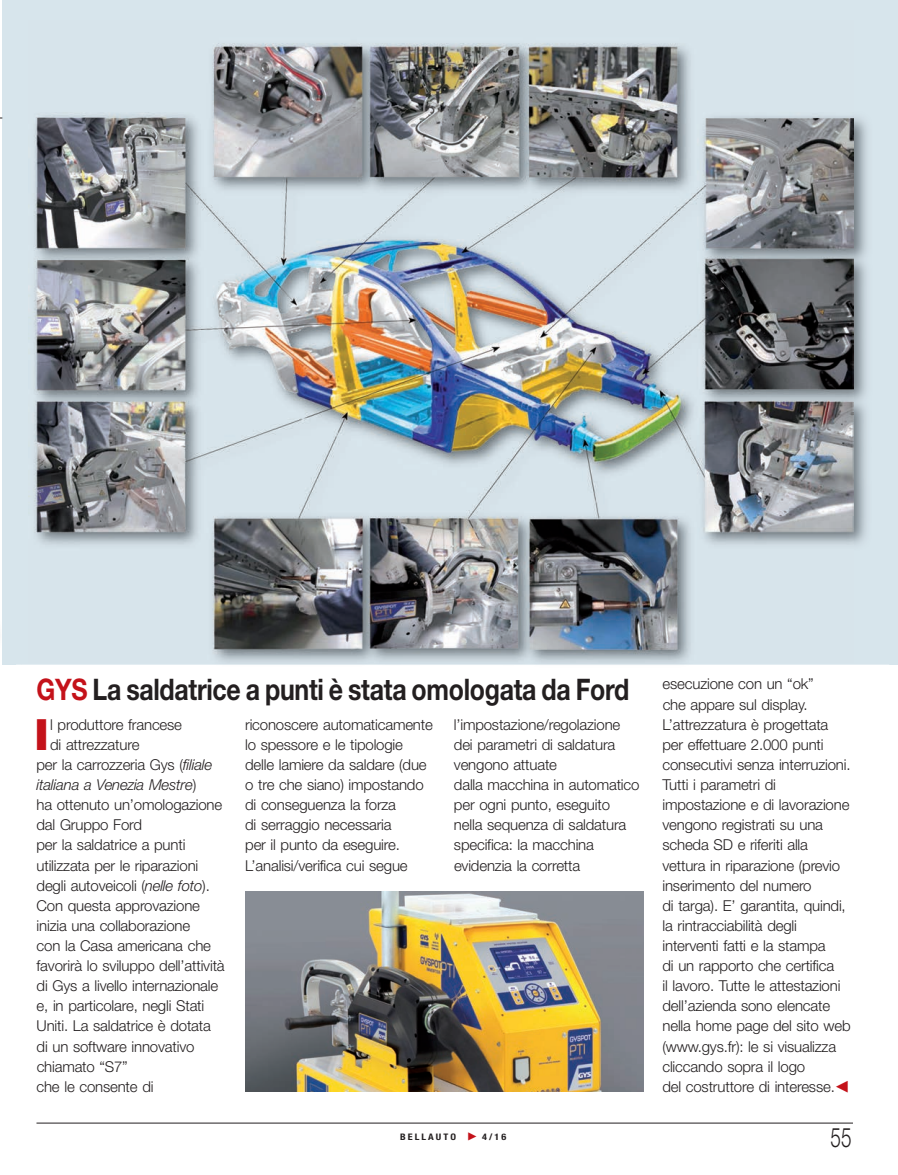
<style>
.page{position:relative;width:898px;height:1175px;background:#fff}
.page>*{position:absolute;margin:0;border:0;box-sizing:border-box;transform-origin:0 0}
.t1{font:900 43.2px "Helvetica Neue";color:#c4121a;scale:.95 1}
.t2{font:700 29.7px "Helvetica Neue";letter-spacing:-.01em;color:#231f20;scale:.84 1}
.t3{font:300 27px "Helvetica Neue";color:#231f20;scale:.7 1}
.t4{font:300 15px/20.1px "Helvetica Neue";letter-spacing:-.01em;color:#231f20}
.t5{font:italic 300 15px "Helvetica Neue";letter-spacing:-.01em;color:#231f20}
.t6{font:700 condensed 9px "Helvetica Neue";letter-spacing:.2em;color:#231f20;scale:1.13 1}
.s1{color:#c4121a}
.s2{font-style:italic}
.s3{font-style:normal}
.s4{font-family:"European Pi Four";font-weight:400;color:#c4121a}
</style>
<div class="page">
<img style="left:0;top:0;width:898px;height:1124px">
<h2 class="t2" style="left:36px;top:678px;width:707px"><span class="s1">GYS</span> La saldatrice a punti è stata omologata da Ford</h2>
<h1 class="t1" style="left:35px;top:719px;width:16px">I</h1>
<p class="t4" style="left:50px;top:715px;width:133px">l produttore francese</p>
<p class="t4" style="left:50px;top:735px;width:91px">di attrezzature</p>
<p class="t4" style="left:37px;top:755px;width:177px">per la carrozzeria Gys (<span class="s2">filiale</span></p>
<p class="t5" style="left:37px;top:779px;width:161px">italiana a Venezia Mestre<span class="s3">)</span></p>
<p class="t4" style="left:37px;top:796px;width:187px">ha ottenuto un’omologazione</p>
<p class="t4" style="left:37px;top:816px;width:107px">dal Gruppo Ford</p>
<p class="t4" style="left:37px;top:836px;width:150px">per la saldatrice a punti</p>
<p class="t4" style="left:37px;top:856px;width:163px">utilizzata per le riparazioni</p>
<p class="t4" style="left:37px;top:876px;width:175px">degli autoveicoli (<span class="s2">nelle foto</span>).</p>
<p class="t4" style="left:37px;top:896px;width:165px">Con questa approvazione</p>
<p class="t4" style="left:37px;top:916px;width:155px">inizia una collaborazione</p>
<p class="t4" style="left:37px;top:936px;width:176px">con la Casa americana che</p>
<p class="t4" style="left:37px;top:956px;width:190px">favorirà lo sviluppo dell’attività</p>
<p class="t4" style="left:37px;top:977px;width:183px">di Gys a livello internazionale</p>
<p class="t4" style="left:37px;top:997px;width:169px">e, in particolare, negli Stati</p>
<p class="t4" style="left:37px;top:1017px;width:176px">Uniti. La saldatrice è dotata</p>
<p class="t4" style="left:37px;top:1037px;width:159px">di un software innovativo</p>
<p class="t4" style="left:37px;top:1057px;width:93px">chiamato “S7”</p>
<p class="t4" style="left:36px;top:1077px;width:119px">che le consente di</p>
<p class="t4" style="left:245px;top:715px;width:189px">riconoscere automaticamente lo spessore e le tipologie delle lamiere da saldare (due o tre che siano) impostando di conseguenza la forza<br>di serraggio necessaria<br>per il punto da eseguire.<br>L’analisi/verifica cui segue</p>
<p class="t4" style="left:454px;top:715px;width:187px">l’impostazione/regolazione dei parametri di saldatura vengono attuate<br>dalla macchina in automatico per ogni punto, eseguito nella sequenza di saldatura specifica: la macchina evidenzia la corretta</p>
<p class="t6" style="left:400px;top:1133px;width:51px">BELLAUTO</p>
<p class="t6" style="left:482px;top:1133px;width:23px">4/16</p>
<p class="t4" style="left:662px;top:675px;width:190px">esecuzione con un “ok”<br>che appare sul display.<br>L’attrezzatura è progettata per effettuare 2.000 punti consecutivi senza interruzioni.<br>Tutti i parametri di impostazione e di lavorazione vengono registrati su una scheda SD e riferiti alla vettura in riparazione (previo inserimento del numero<br>di targa). E’ garantita, quindi, la rintracciabilità degli interventi fatti e la stampa<br>di un rapporto che certifica<br>il lavoro. Tutte le attestazioni dell’azienda sono elencate nella home page del sito web (www.gys.fr): le si visualizza cliccando sopra il logo<br>del costruttore di interesse.<span class="s4">-</span></p>
<h3 class="t3" style="left:830px;top:1126px;width:31px">55</h3>
</div>
